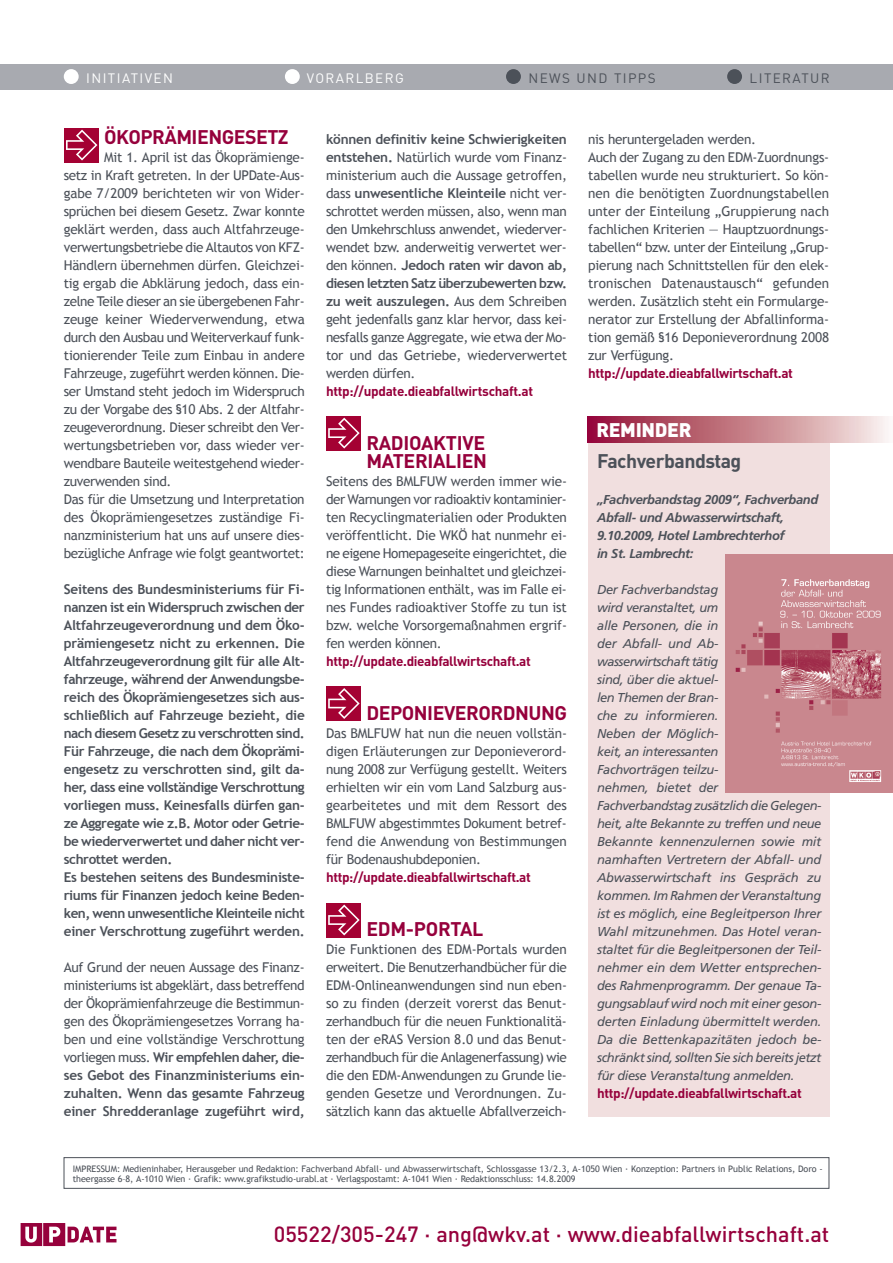
<style>
.page{position:relative;width:893px;height:1263px;background:#fff}
.page>*{position:absolute;margin:0;border:0;box-sizing:border-box;transform-origin:0 0}
.t1{font:500 21.75px "DIN";color:#96013c}
.t2{font:700 19.5px/18px "DIN";letter-spacing:-.025em;color:#96013c}
.t3{font:700 19.5px "DIN";letter-spacing:-.025em;color:#4c5159}
.t4{font:900 19.5px "DIN";letter-spacing:-.015em;color:#fff}
.t5{font:13.5px/18px "Trebuchet MS";letter-spacing:-.015em;color:#4c5159;text-align:justify}
.t6{font:700 13.5px/18px "Trebuchet MS";letter-spacing:-.025em;color:#4c5159}
.t7{font:700 13.5px "DIN";letter-spacing:-.025em;color:#96013c}
.t8{font:13.5px "DIN";letter-spacing:.105em;color:#fff}
.t9{font:13.5px "DIN";letter-spacing:.105em;color:#4c5159}
.t10{font:italic 12.9px/18px "Frutiger";letter-spacing:-.025em;color:#4c5159}
.t11{font:italic 700 12.9px/18px "Frutiger";letter-spacing:-.03em;color:#4c5159}
.t12{font:9px/10.5px "Trebuchet MS";letter-spacing:-.005em;color:#4c5159}
.s1{font-weight:700}
</style>
<div class="page">
<div style="left:0;top:64px;width:893px;height:25px;background:#a8aab0"></div>
<div style="left:64px;top:69px;width:15px;height:15px;background:#fff;border-radius:50%"></div>
<div style="left:285px;top:69px;width:15px;height:15px;background:#fff;border-radius:50%"></div>
<div style="left:506px;top:69px;width:15px;height:15px;background:#4c5159;border-radius:50%"></div>
<div style="left:727px;top:69px;width:15px;height:15px;background:#4c5159;border-radius:50%"></div>
<img style="left:20px;top:1223px;width:97px;height:24px">
<div style="left:64px;top:1157px;width:765px;height:31px;border:1px solid #4c5159"></div>
<div style="left:589px;top:432px;width:241px;height:684px;background:#f1dfdf"></div>
<svg style="left:588px;top:417px;width:300px;height:25px;background:#c47c89"></svg>
<div style="left:64px;top:128px;width:34px;height:34px;background:#a40133"></div>
<svg style="left:66px;top:130px;width:31px;height:30px"></svg>
<div style="left:326px;top:416px;width:34px;height:34px;background:#a40133"></div>
<svg style="left:328px;top:418px;width:32px;height:31px"></svg>
<div style="left:326px;top:687px;width:34px;height:33px;background:#a40133"></div>
<svg style="left:328px;top:688px;width:32px;height:31px"></svg>
<div style="left:326px;top:903px;width:34px;height:34px;background:#a40133"></div>
<svg style="left:328px;top:904px;width:32px;height:31px"></svg>
<img style="left:726px;top:554px;width:167px;height:238px">
<p class="t8" style="left:86px;top:70px;width:88px">INITIATIVEN</p>
<p class="t8" style="left:307px;top:70px;width:99px">VORARLBERG</p>
<p class="t9" style="left:528px;top:70px;width:129px">NEWS UND TIPPS</p>
<p class="t9" style="left:750px;top:70px;width:82px">LITERATUR</p>
<h2 class="t2" style="left:104px;top:128px;width:186px">ÖKOPRÄMIENGESETZ</h2>
<p class="t5" style="left:64px;top:148px;width:242px;text-align:left;text-indent:40px">Mit 1. April ist das Ökoprämienge&shy;setz in Kraft getreten. In der UPDate-Aus&shy;gabe 7/2009 berichteten wir von Wider&shy;sprüchen bei diesem Gesetz. Zwar konnte geklärt werden, dass auch Altfahrzeuge&shy;verwertungsbetriebe die Altautos von KFZ-Händlern übernehmen dürfen. Gleichzei&shy;tig ergab die Abklärung jedoch, dass ein&shy;zelne Teile dieser an sie übergebenen Fahr&shy;zeuge keiner Wiederverwendung, etwa durch den Ausbau und Weiterverkauf funk&shy;tionierender Teile zum Einbau in andere Fahrzeuge, zugeführt werden können. Die&shy;ser Umstand steht jedoch im Widerspruch zu der Vorgabe des §10 Abs. 2 der Altfahr&shy;zeugeverordnung. Dieser schreibt den Ver&shy;wertungsbetrieben vor, dass wieder ver&shy;wendbare Bauteile weitestgehend wieder&shy;zuverwenden sind.<br>Das für die Umsetzung und Interpretation des Ökoprämiengesetzes zuständige Fi&shy;nanzministerium hat uns auf unsere dies&shy;bezügliche Anfrage wie folgt geantwortet:</p>
<p class="t6" style="left:64px;top:580px;width:243px">Seitens des Bundesministeriums für Fi&shy;nanzen ist ein Widerspruch zwischen der Altfahrzeugeverordnung und dem Öko&shy;prämiengesetz nicht zu erkennen. Die Altfahrzeugeverordnung gilt für alle Alt&shy;fahrzeuge, während der Anwendungsbe&shy;reich des Ökoprämiengesetzes sich aus&shy;schließlich auf Fahrzeuge bezieht, die nach diesem Gesetz zu verschrotten sind.<br>Für Fahrzeuge, die nach dem Ökoprämi&shy;engesetz zu verschrotten sind, gilt da&shy;her, dass eine vollständige Verschrottung vorliegen muss. Keinesfalls dürfen gan&shy;ze Aggregate wie z.B. Motor oder Getrie&shy;be wiederverwertet und daher nicht ver&shy;schrottet werden.<br>Es bestehen seitens des Bundesministe&shy;riums für Finanzen jedoch keine Beden&shy;ken, wenn unwesentliche Kleinteile nicht einer Verschrottung zugeführt werden.</p>
<p class="t5" style="left:64px;top:958px;width:242px">Auf Grund der neuen Aussage des Finanz&shy;ministeriums ist abgeklärt, dass betreffend der Ökoprämienfahrzeuge die Bestimmun&shy;gen des Ökoprämiengesetzes Vorrang ha&shy;ben und eine vollständige Verschrottung vorliegen muss. <span class="s1">Wir empfehlen daher, die&shy;ses Gebot des Finanzministeriums ein&shy;zuhalten. Wenn das gesamte Fahrzeug einer Shredderanlage zugeführt wird,</span></p>
<p class="t5" style="left:326px;top:130px;width:242px"><span class="s1">können definitiv keine Schwierigkeiten entstehen.</span> Natürlich wurde vom Finanz&shy;ministerium auch die Aussage getroffen, dass <span class="s1">unwesentliche Kleinteile</span> nicht ver&shy;schrottet werden müssen, also, wenn man den Umkehrschluss anwendet, wiederver&shy;wendet bzw. anderweitig verwertet wer&shy;den können. <span class="s1">Jedoch raten wir davon ab, diesen letzten Satz überzubewerten bzw. zu weit auszulegen.</span> Aus dem Schreiben geht jedenfalls ganz klar hervor, dass kei&shy;nesfalls ganze Aggregate, wie etwa der Mo&shy;tor und das Getriebe, wiederverwertet werden dürfen.</p>
<p class="t7" style="left:326px;top:383px;width:209px">http://update.dieabfallwirtschaft.at</p>
<h2 class="t2" style="left:366px;top:434px;width:122px">RADIOAKTIVE<br>MATERIALIEN</h2>
<p class="t5" style="left:326px;top:472px;width:242px">Seitens des BMLFUW werden immer wie&shy;der Warnungen vor radioaktiv kontaminier&shy;ten Recyclingmaterialien oder Produkten veröffentlicht. Die WKÖ hat nunmehr ei&shy;ne eigene Homepageseite eingerichtet, die diese Warnungen beinhaltet und gleichzei&shy;tig Informationen enthält, was im Falle ei&shy;nes Fundes radioaktiver Stoffe zu tun ist bzw. welche Vorsorgemaßnahmen ergrif&shy;fen werden können.</p>
<p class="t7" style="left:326px;top:653px;width:206px">http://update.dieabfallwirtschaft.at</p>
<h2 class="t2" style="left:366px;top:704px;width:202px">DEPONIEVERORDNUNG</h2>
<p class="t5" style="left:326px;top:724px;width:242px">Das BMLFUW hat nun die neuen vollstän&shy;digen Erläuterungen zur Deponieverord&shy;nung 2008 zur Verfügung gestellt. Weiters erhielten wir ein vom Land Salzburg aus&shy;gearbeitetes und mit dem Ressort des BMLFUW abgestimmtes Dokument betref&shy;fend die Anwendung von Bestimmungen für Bodenaushubdeponien.</p>
<p class="t7" style="left:326px;top:869px;width:206px">http://update.dieabfallwirtschaft.at</p>
<h2 class="t2" style="left:366px;top:920px;width:119px">EDM-PORTAL</h2>
<p class="t5" style="left:326px;top:940px;width:242px">Die Funktionen des EDM-Portals wurden erweitert. Die Benutzerhandbücher für die EDM-Onlineanwendungen sind nun eben&shy;so zu finden (derzeit vorerst das Benut&shy;zerhandbuch für die neuen Funktionalitä&shy;ten der eRAS Version 8.0 und das Benut&shy;zerhandbuch für die Anlagenerfassung) wie die den EDM-Anwendungen zu Grunde lie&shy;genden Gesetze und Verordnungen. Zu&shy;sätzlich kann das aktuelle Abfallverzeich-</p>
<p class="t5" style="left:588px;top:130px;width:242px;text-align:left">nis heruntergeladen werden.<br>Auch der Zugang zu den EDM-Zuordnungs&shy;tabellen wurde neu strukturiert. So kön&shy;nen die benötigten Zuordnungstabellen unter der Einteilung „Gruppierung nach fachlichen Kriterien — Hauptzuordnungs&shy;tabellen“ bzw. unter der Einteilung „Grup&shy;pierung nach Schnittstellen für den elek&shy;tronischen Datenaustausch“ gefunden werden. Zusätzlich steht ein Formularge&shy;nerator zur Erstellung der Abfallinforma&shy;tion gemäß §16 Deponieverordnung 2008 zur Verfügung.</p>
<p class="t7" style="left:588px;top:365px;width:206px">http://update.dieabfallwirtschaft.at</p>
<h2 class="t4" style="left:596px;top:419px;width:97px">REMINDER</h2>
<h2 class="t3" style="left:597px;top:450px;width:146px">Fachverbandstag</h2>
<p class="t11" style="left:597px;top:492px;width:223px">„Fachverbandstag 2009“, Fachverband<br>Abfall- und Abwasserwirtschaft,<br>9.10.2009, Hotel Lambrechterhof<br>in St. Lambrecht:</p>
<p class="t10" style="left:597px;top:582px;width:226px">Der Fachverbandstag<br>wird veranstaltet, um<br>alle Personen, die in<br>der Abfall- und Ab-<br>wasserwirtschaft tätig<br>sind, über die aktuel-<br>len Themen der Bran-<br>che zu informieren.<br>Neben der Möglich-<br>keit, an interessanten<br>Fachvorträgen teilzu-<br>nehmen, bietet der<br>Fachverbandstag zusätzlich die Gelegen&shy;heit, alte Bekannte zu treffen und neue<br>Bekannte kennenzulernen sowie mit namhaften Vertretern der Abfall- und<br>Abwasserwirtschaft ins Gespräch zu kommen. Im Rahmen der Veranstaltung ist es möglich, eine Begleitperson Ihrer<br>Wahl mitzunehmen. Das Hotel veran&shy;staltet für die Begleitpersonen der Teil&shy;nehmer ein dem Wetter entsprechen&shy;des Rahmenprogramm. Der genaue Ta&shy;gungsablauf wird noch mit einer geson&shy;derten Einladung übermittelt werden.<br>Da die Bettenkapazitäten jedoch be&shy;schränkt sind, sollten Sie sich bereits jetzt für diese Veranstaltung anmelden.</p>
<p class="t7" style="left:597px;top:1085px;width:206px">http://update.dieabfallwirtschaft.at</p>
<p class="t12" style="left:73px;top:1163px;width:751px">IMPRESSUM: Medieninhaber, Herausgeber und Redaktion: Fachverband Abfall- und Abwasserwirtschaft, Schlossgasse 13/2.3, A-1050 Wien · Konzeption: Partners in Public Relations, Doro - theergasse 6–8, A-1010 Wien · Grafik: www.grafikstudio-urabl.at · Verlagspostamt: A-1041 Wien · Redaktionsschluss: 14.8.2009</p>
<h1 class="t1" style="left:274px;top:1221px;width:557px">05522/305-247 · ang@wkv.at · www.dieabfallwirtschaft.at</h1>
</div>
